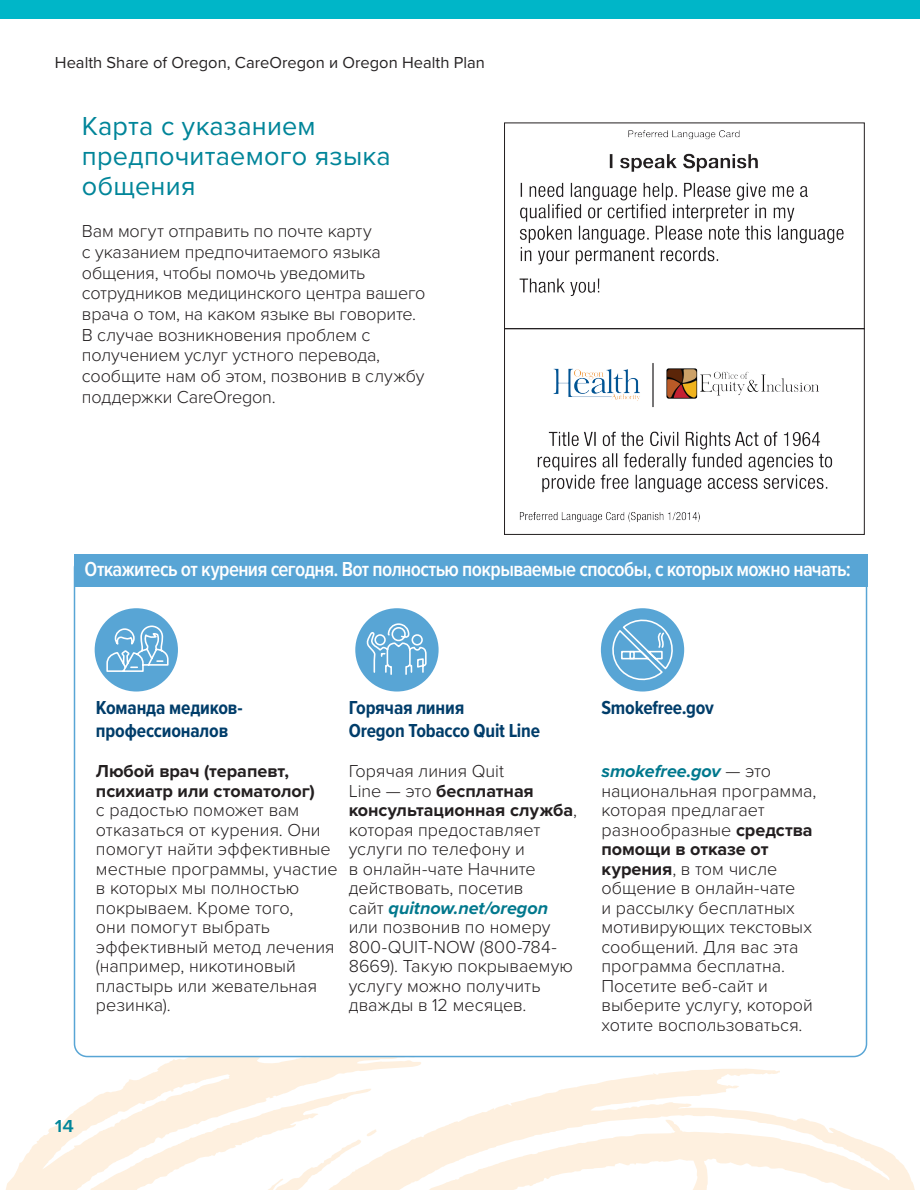
<style>
.page{position:relative;width:920px;height:1190px;background:#fff}
.page>*{position:absolute;margin:0;border:0;box-sizing:border-box;transform-origin:0 0}
.page_head{font:27px/30px "Proxima Nova";letter-spacing:.01em;color:#008599}
.subheads_in_color_bars{font:600 21px "Proxima Nova Cond";letter-spacing:-.03em;color:#fff}
.subheads_in_columns{font:700 19.5px/23.4px "Proxima Nova Cond";letter-spacing:-.01em;color:#003d6a}
.text{font:300 18px/19.5px "Proxima Nova";color:#231f20}
.t1{font:600 18px "Proxima Nova";color:#008599;scale:1.1 1}
.t2{font:16.5px "Proxima Nova";color:#262324}
.s1{font-weight:700}
.s2{font-weight:700;font-style:italic;color:#00788d}
</style>
<div class="page">
<svg style="left:19px;top:1017px;width:896px;height:173px"></svg>
<div style="left:0;top:0;width:920px;height:19px;background:#00b6c8"></div>
<div style="left:74px;top:555px;width:792px;height:501px;background:#fff;border-radius:13px"></div>
<img style="left:504px;top:123px;width:361px;height:412px">
<div style="left:95px;top:608px;width:83px;height:83px;background:#58a5d5;border-radius:50%"></div>
<svg style="left:106px;top:625px;width:63px;height:47px"></svg>
<div style="left:355px;top:608px;width:84px;height:83px;background:#58a5d5;border-radius:50%"></div>
<svg style="left:366px;top:623px;width:61px;height:52px"></svg>
<div style="left:74px;top:554px;width:793px;height:33px;background:#58a5d5"></div>
<div style="left:601px;top:608px;width:83px;height:83px;background:#58a5d5;border-radius:50%"></div>
<svg style="left:610px;top:616px;width:65px;height:68px"></svg>
<svg style="left:6px;top:1166px;width:45px;height:24px"></svg>
<p class="t2" style="left:55px;top:50px;width:431px">Health Share of Oregon, CareOregon и Oregon Health Plan</p>
<p class="page_head" style="left:82px;top:110px;width:310px">Карта с указанием предпочитаемого языка общения</p>
<p class="text" style="left:82px;top:220px;width:345px;line-height:20.7px">Вам могут отправить по почте карту<br>с указанием предпочитаемого языка общения, чтобы помочь уведомить сотрудников медицинского центра вашего врача о том, на каком языке вы говорите.<br>В случае возникновения проблем с получением услуг устного перевода, сообщите нам об этом, позвонив в службу поддержки CareOregon.</p>
<p class="subheads_in_color_bars" style="left:85px;top:554px;width:768px">Откажитесь от курения сегодня. Вот полностью покрываемые способы, с которых можно начать:</p>
<p class="subheads_in_columns" style="left:96px;top:695px;width:148px">Команда медиков&shy;профессионалов</p>
<p class="text" style="left:96px;top:760px;width:243px"><span class="s1">Любой врач (терапевт, психиатр или стоматолог)<br></span>с радостью поможет вам отказаться от курения. Они помогут найти эффективные местные программы, участие в которых мы полностью покрываем. Кроме того,<br>они помогут выбрать эффективный метод лечения (например, никотиновый пластырь или жевательная резинка).</p>
<p class="subheads_in_columns" style="left:349px;top:695px;width:193px">Горячая линия<br>Oregon Tobacco Quit Line</p>
<p class="text" style="left:349px;top:760px;width:230px">Горячая линия Quit<br>Line — это <span class="s1">бесплатная консультационная служба</span>, которая предоставляет услуги по телефону и<br>в онлайн-чате Начните действовать, посетив<br>сайт <span class="s2">quitnow.net/oregon </span>или позвонив по номеру<br>800-QUIT-NOW (800-784-<br>8669). Такую покрываемую услугу можно получить дважды в 12 месяцев.</p>
<p class="subheads_in_columns" style="left:601px;top:695px;width:114px">Smokefree.gov</p>
<p class="text" style="left:601px;top:760px;width:216px"><span class="s2">smokefree.gov</span> — это национальная программа, которая предлагает разнообразные <span class="s1">средства помощи в отказе от курения</span>, в том числе общение в онлайн-чате<br>и рассылку бесплатных мотивирующих текстовых сообщений. Для вас эта программа бесплатна.<br>Посетите веб-сайт и выберите услугу, которой хотите воспользоваться.</p>
<p class="t1" style="left:55px;top:1112px;width:19px">14</p>
</div>
